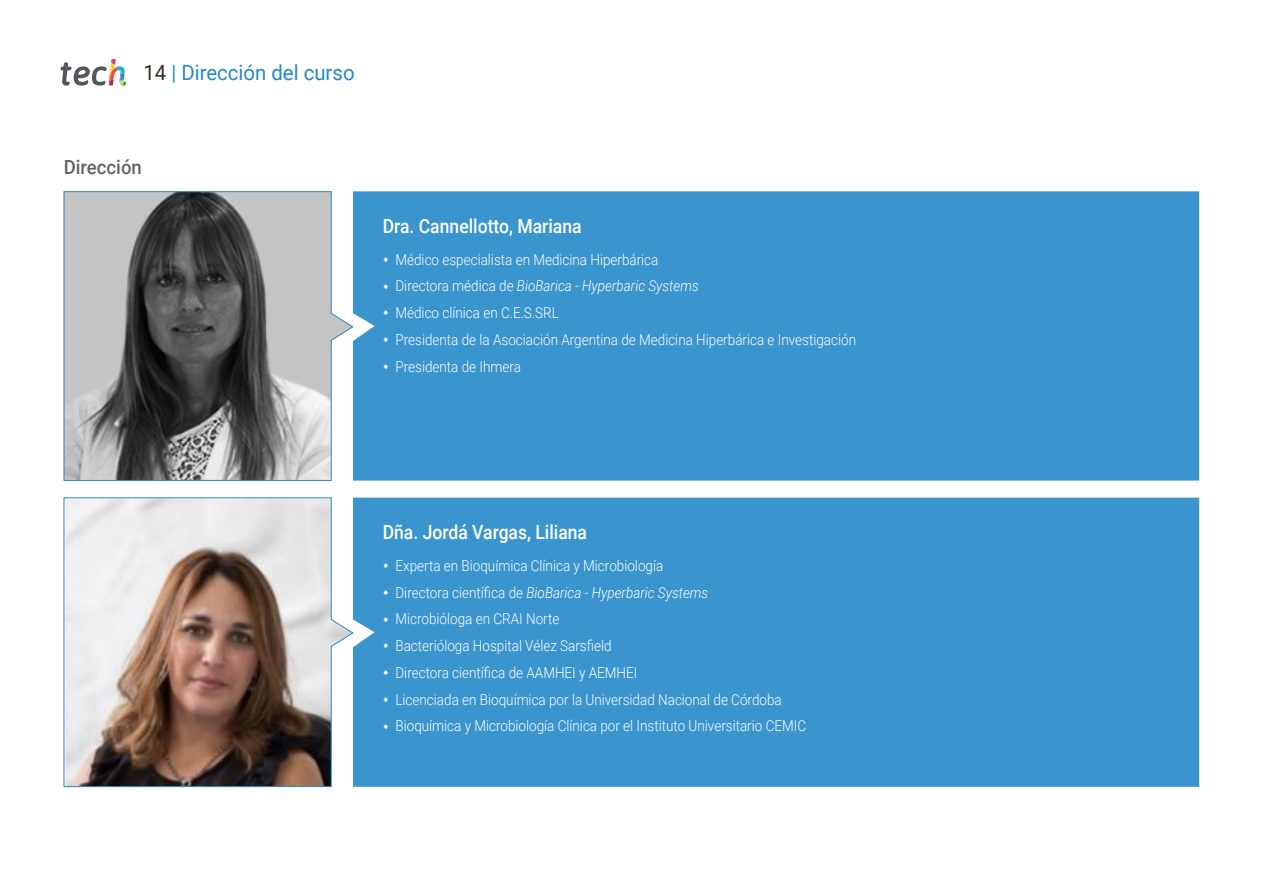
<style>
.page{position:relative;width:1263px;height:893px;background:#fff}
.page>*{position:absolute;margin:0;border:0;box-sizing:border-box;transform-origin:0 0}
.t1{font:21px "Roboto";color:#2488c9}
.t2{font:500 19.5px "Roboto";color:#fff;scale:.9 1}
.t3{font:500 19.5px "Roboto";color:#61646a;scale:.95 1}
.t4{font:300 15px/26.7px "Roboto";color:#fff;scale:.9 1}
.s1{color:#312e20}
.s2{font-style:italic}
</style>
<div class="page">
<svg style="left:61px;top:59px;width:65px;height:27px"></svg>
<div style="left:353px;top:191px;width:846px;height:290px;background:#3a94ce"></div>
<div style="left:353px;top:498px;width:846px;height:289px;background:#3a94ce"></div>
<svg style="left:64px;top:191px;width:289px;height:290px"></svg>
<img style="left:64px;top:497px;width:289px;height:290px">
<svg style="left:384px;top:257px;width:4px;height:5px"></svg>
<svg style="left:384px;top:284px;width:4px;height:5px"></svg>
<svg style="left:384px;top:310px;width:4px;height:5px"></svg>
<svg style="left:384px;top:337px;width:4px;height:5px"></svg>
<svg style="left:384px;top:364px;width:4px;height:5px"></svg>
<svg style="left:384px;top:563px;width:4px;height:5px"></svg>
<svg style="left:384px;top:590px;width:4px;height:5px"></svg>
<svg style="left:384px;top:617px;width:4px;height:5px"></svg>
<svg style="left:384px;top:643px;width:4px;height:5px"></svg>
<svg style="left:384px;top:670px;width:4px;height:5px"></svg>
<svg style="left:384px;top:697px;width:4px;height:5px"></svg>
<svg style="left:384px;top:724px;width:4px;height:5px"></svg>
<h1 class="t1" style="left:144px;top:57px;width:213px"><span class="s1">14</span> | Dirección del curso</h1>
<h2 class="t3" style="left:64px;top:154px;width:84px">Dirección</h2>
<h2 class="t2" style="left:383px;top:212px;width:222px">Dra. Cannellotto, Mariana</h2>
<p class="t4" style="left:395px;top:245px;width:513px">Médico especialista en Medicina Hiperbárica<br>Directora médica de <span class="s2">BioBarica - Hyperbaric Systems<br></span>Médico clínica en C.E.S.SRL<br>Presidenta de la Asociación Argentina de Medicina Hiperbárica e Investigación Presidenta de Ihmera</p>
<h2 class="t2" style="left:383px;top:518px;width:229px">Dña. Jordá Vargas, Liliana</h2>
<p class="t4" style="left:395px;top:551px;width:458px">Experta en Bioquímica Clínica y Microbiología<br>Directora científica de <span class="s2">BioBarica - Hyperbaric Systems<br></span>Microbióloga en CRAI Norte<br>Bacterióloga Hospital Vélez Sarsfield<br>Directora científica de AAMHEI y AEMHEI<br>Licenciada en Bioquímica por la Universidad Nacional de Córdoba Bioquímica y Microbiología Clínica por el Instituto Universitario CEMIC</p>
</div>
